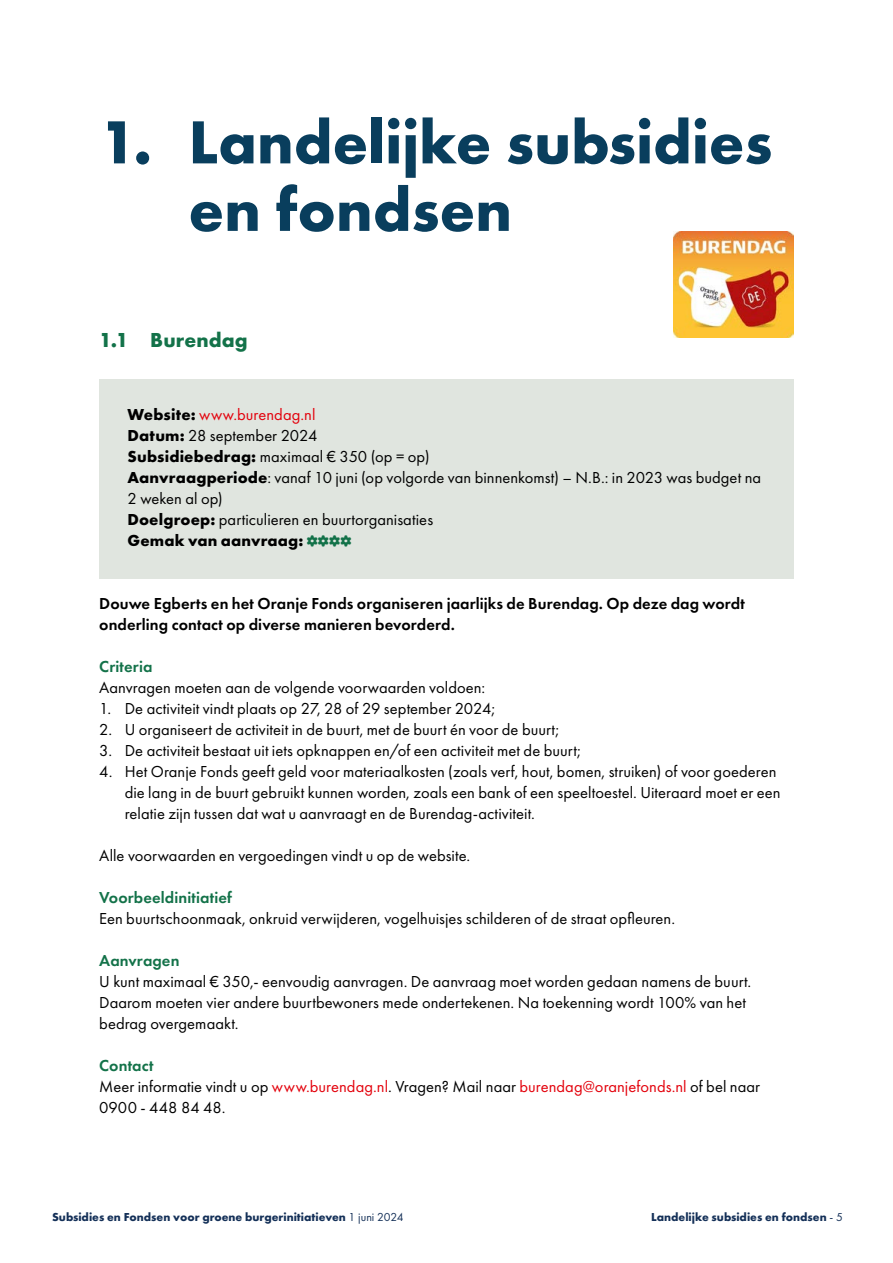
<style>
.page{position:relative;width:893px;height:1263px;background:#fff}
.page>*{position:absolute;margin:0;border:0;box-sizing:border-box;transform-origin:0 0}
.t1{font:700 63px/67.5px "Futura PT";color:#093e5d}
.t2{font:700 21px "Futura PT";letter-spacing:.005em;color:#137249}
.Platte_tekst_-_11_14_pt{font:16.5px/21px "Futura PT";letter-spacing:.005em;color:#000}
.Kadertekst_donkergroen_-_11_14pt{font:16.5px/21px "Futura PT";letter-spacing:.005em;color:#000}
.Platte_tekst_-_11_14_pt-2{font:600 16.5px/21px "Futura PT";letter-spacing:.005em;color:#000}
.Subkop_3_donkergroen_-_Demi_ZN{font:600 16.5px "Futura PT";letter-spacing:.005em;color:#137249}
.Kadertekst_donkergroen_-_11_14pt-2{font:16.5px "Futura PT";letter-spacing:.005em;color:#e3000b}
.Kadertekst_donkergroen_-_11_14pt-3{font:700 16.5px "Futura PT";letter-spacing:.01em;color:#000}
.t3{font:700 12px "Futura PT";color:#143058}
.s1{font-weight:700;color:#000}
.s2{font-weight:700}
.s3{color:#e3000b}
.s4{font-weight:400}
</style>
<div class="page">
<div style="left:99px;top:379px;width:695px;height:73px;background:#e0e5df"></div>
<div style="left:99px;top:442px;width:695px;height:94px;background:#e0e5df"></div>
<div style="left:99px;top:503px;width:695px;height:75px;background:#e0e5df"></div>
<img style="left:673px;top:231px;width:121px;height:106px">
<p class="t1" style="left:189px;top:107px;width:585px;text-indent:-89px">1. Landelijke subsidies en fondsen</p>
<p class="t2" style="left:99px;top:326px;width:150px">1.1 Burendag</p>
<p class="Kadertekst_donkergroen_-_11_14pt-2" style="left:128px;top:405px;width:189px"><span class="s1">Website:</span> www.burendag.nl</p>
<p class="Kadertekst_donkergroen_-_11_14pt" style="left:128px;top:425px;width:191px"><span class="s2">Datum:</span> 28 september 2024</p>
<p class="Kadertekst_donkergroen_-_11_14pt" style="left:128px;top:446px;width:303px"><span class="s2">Subsidiebedrag:</span> maximaal € 350 (op = op)</p>
<p class="Kadertekst_donkergroen_-_11_14pt" style="left:128px;top:467px;width:635px"><span class="s2">Aanvraagperiode</span>: vanaf 10 juni (op volgorde van binnenkomst) – N.B.: in 2023 was budget na<br>2 weken al op)</p>
<p class="Kadertekst_donkergroen_-_11_14pt" style="left:128px;top:509px;width:307px"><span class="s2">Doelgroep:</span> particulieren en buurtorganisaties</p>
<p class="Kadertekst_donkergroen_-_11_14pt-3" style="left:128px;top:530px;width:177px">Gemak van aanvraag:</p>
<p class="Platte_tekst_-_11_14_pt-2" style="left:99px;top:593px;width:647px">Douwe Egberts en het Oranje Fonds organiseren jaarlijks de Burendag. Op deze dag wordt onderling contact op diverse manieren bevorderd.</p>
<p class="Subkop_3_donkergroen_-_Demi_ZN" style="left:99px;top:656px;width:55px">Criteria</p>
<p class="Platte_tekst_-_11_14_pt" style="left:99px;top:677px;width:387px">Aanvragen moeten aan de volgende voorwaarden voldoen:</p>
<p class="Platte_tekst_-_11_14_pt" style="left:99px;top:698px;width:397px">1. De activiteit vindt plaats op 27, 28 of 29 september 2024;</p>
<p class="Platte_tekst_-_11_14_pt" style="left:99px;top:719px;width:461px">2. U organiseert de activiteit in de buurt, met de buurt én voor de buurt;</p>
<p class="Platte_tekst_-_11_14_pt" style="left:99px;top:740px;width:483px">3. De activiteit bestaat uit iets opknappen en/of een activiteit met de buurt;</p>
<p class="Platte_tekst_-_11_14_pt" style="left:125px;top:761px;width:657px;text-indent:-26px">4. Het Oranje Fonds geeft geld voor materiaalkosten (zoals verf, hout, bomen, struiken) of voor goederen die lang in de buurt gebruikt kunnen worden, zoals een bank of een speeltoestel. Uiteraard moet er een relatie zijn tussen dat wat u aanvraagt en de Burendag-activiteit.</p>
<p class="Platte_tekst_-_11_14_pt" style="left:99px;top:845px;width:373px">Alle voorwaarden en vergoedingen vindt u op de website.</p>
<p class="Subkop_3_donkergroen_-_Demi_ZN" style="left:99px;top:887px;width:134px">Voorbeeldinitiatief</p>
<p class="Platte_tekst_-_11_14_pt" style="left:99px;top:908px;width:577px">Een buurtschoonmaak, onkruid verwijderen, vogelhuisjes schilderen of de straat opfleuren.</p>
<p class="Subkop_3_donkergroen_-_Demi_ZN" style="left:99px;top:950px;width:82px">Aanvragen</p>
<p class="Platte_tekst_-_11_14_pt" style="left:99px;top:971px;width:654px">U kunt maximaal € 350,- eenvoudig aanvragen. De aanvraag moet worden gedaan namens de buurt.<br>Daarom moeten vier andere buurtbewoners mede ondertekenen. Na toekenning wordt 100% van het bedrag overgemaakt.</p>
<p class="Subkop_3_donkergroen_-_Demi_ZN" style="left:99px;top:1055px;width:56px">Contact</p>
<p class="Platte_tekst_-_11_14_pt" style="left:99px;top:1076px;width:662px">Meer informatie vindt u op <span class="s3">www.burendag.nl</span>. Vragen? Mail naar <span class="s3">burendag@oranjefonds.nl</span> of bel naar<br>0900 - 448 84 48.</p>
<p class="t3" style="left:52px;top:1209px;width:353px">Subsidies en Fondsen voor groene burgerinitiatieven <span class="s4">1 juni 2024</span></p>
<p class="t3" style="left:651px;top:1209px;width:193px">Landelijke subsidies en fondsen <span class="s4">- 5</span></p>
</div>
